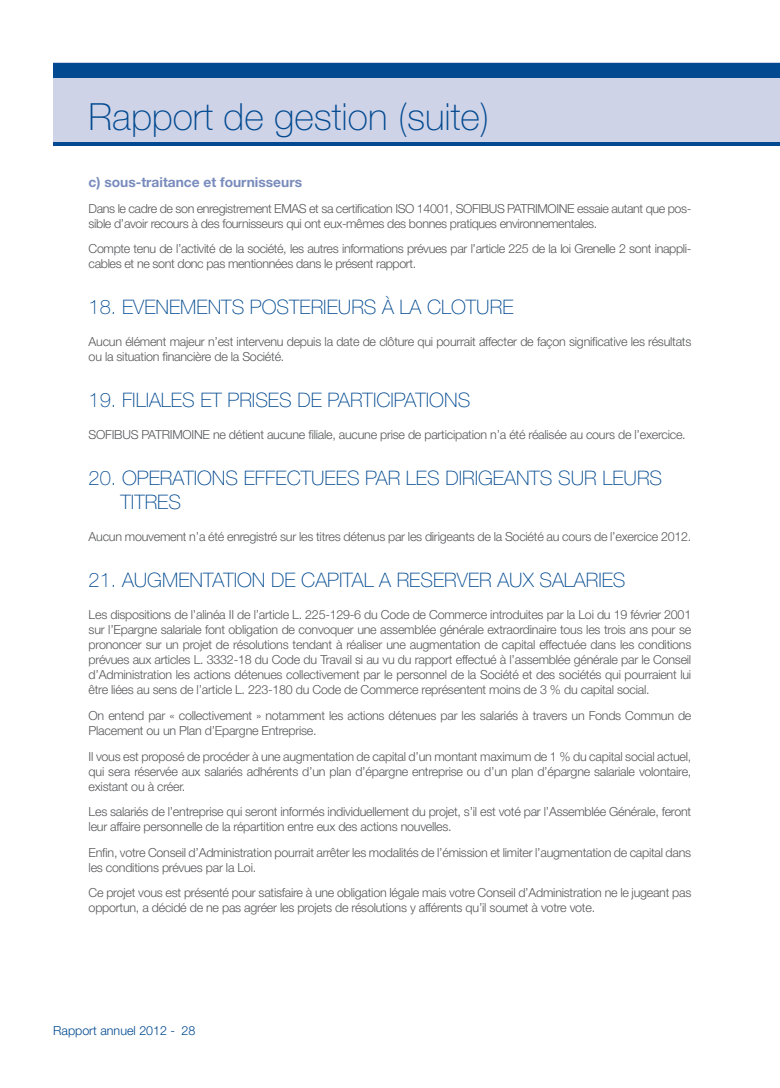
<style>
.page{position:relative;width:780px;height:1088px;background:#fff}
.page>*{position:absolute;margin:0;border:0;box-sizing:border-box;transform-origin:0 0}
.t1{font:100 37.5px "Helvetica Neue LT Std";color:#014990}
.TITRE_HN_35_THIN_16p{font:100 20px/24px "Helvetica Neue LT Std";color:#014990}
.TITRE_HN_75_BOLD_11p{font:700 13.75px "Helvetica Neue LT Std";color:#788bbc}
.TXT_HN_45_LIGHT_10pt{font:300 12.5px/15px "Helvetica Neue LT Std";letter-spacing:-.02em;color:#57585a}
.t2{font:300 12.5px "Helvetica Neue LT Std";color:#014990}
</style>
<div class="page">
<div style="left:53px;top:63px;width:727px;height:81px;background:#ced3e7"></div>
<div style="left:53px;top:64px;width:727px;height:14px;background:#014990"></div>
<hr style="left:53px;top:142px;width:727px;height:3px;background:#014990">
<p class="t1" style="left:89px;top:95px;width:402px">Rapport de gestion (suite)</p>
<p class="TITRE_HN_75_BOLD_11p" style="left:89px;top:174px;width:215px">c) sous-traitance et fournisseurs</p>
<p class="TXT_HN_45_LIGHT_10pt" style="left:89px;top:200px;width:604px">Dans le cadre de son enregistrement EMAS et sa certification ISO 14001, SOFIBUS PATRIMOINE essaie autant que pos&shy;sible d’avoir recours à des fournisseurs qui ont eux-mêmes des bonnes pratiques environnementales.</p>
<p class="TXT_HN_45_LIGHT_10pt" style="left:89px;top:241px;width:604px">Compte tenu de l’activité de la société, les autres informations prévues par l’article 225 de la loi Grenelle 2 sont inappli&shy;cables et ne sont donc pas mentionnées dans le présent rapport.</p>
<p class="TITRE_HN_35_THIN_16p" style="left:89px;top:294px;width:426px">18. EVENEMENTS POSTERIEURS À LA CLOTURE</p>
<p class="TXT_HN_45_LIGHT_10pt" style="left:89px;top:334px;width:604px">Aucun élément majeur n’est intervenu depuis la date de clôture qui pourrait affecter de façon significative les résultats ou la situation financière de la Société.</p>
<p class="TITRE_HN_35_THIN_16p" style="left:89px;top:387px;width:383px">19. FILIALES ET PRISES DE PARTICIPATIONS</p>
<p class="TXT_HN_45_LIGHT_10pt" style="left:89px;top:427px;width:598px">SOFIBUS PATRIMOINE ne détient aucune filiale, aucune prise de participation n’a été réalisée au cours de l’exercice.</p>
<p class="TITRE_HN_35_THIN_16p" style="left:120px;top:465px;width:543px;text-indent:-32px">20. OPERATIONS EFFECTUEES PAR LES DIRIGEANTS SUR LEURS<br>TITRES</p>
<p class="TXT_HN_45_LIGHT_10pt" style="left:89px;top:529px;width:604px">Aucun mouvement n’a été enregistré sur les titres détenus par les dirigeants de la Société au cours de l’exercice 2012.</p>
<p class="TITRE_HN_35_THIN_16p" style="left:89px;top:567px;width:538px">21. AUGMENTATION DE CAPITAL A RESERVER AUX SALARIES</p>
<p class="TXT_HN_45_LIGHT_10pt" style="left:89px;top:607px;width:604px;text-align:justify">Les dispositions de l’alinéa II de l’article L. 225-129-6 du Code de Commerce introduites par la Loi du 19 février 2001 sur l’Epargne salariale font obligation de convoquer une assemblée générale extraordinaire tous les trois ans pour se prononcer sur un projet de résolutions tendant à réaliser une augmentation de capital effectuée dans les conditions prévues aux articles L. 3332-18 du Code du Travail si au vu du rapport effectué à l’assemblée générale par le Conseil d’Administration les actions détenues collectivement par le personnel de la Société et des sociétés qui pourraient lui être liées au sens de l’article L. 223-180 du Code de Commerce représentent moins de 3 % du capital social.</p>
<p class="TXT_HN_45_LIGHT_10pt" style="left:89px;top:708px;width:604px">On entend par « collectivement » notamment les actions détenues par les salariés à travers un Fonds Commun de<br>Placement ou un Plan d’Epargne Entreprise.</p>
<p class="TXT_HN_45_LIGHT_10pt" style="left:89px;top:748px;width:604px;text-align:justify">Il vous est proposé de procéder à une augmentation de capital d’un montant maximum de 1 % du capital social actuel, qui sera réservée aux salariés adhérents d’un plan d’épargne entreprise ou d’un plan d’épargne salariale volontaire, existant ou à créer.</p>
<p class="TXT_HN_45_LIGHT_10pt" style="left:89px;top:804px;width:604px">Les salariés de l’entreprise qui seront informés individuellement du projet, s’il est voté par l’Assemblée Générale, feront leur affaire personnelle de la répartition entre eux des actions nouvelles.</p>
<p class="TXT_HN_45_LIGHT_10pt" style="left:89px;top:844px;width:604px">Enfin, votre Conseil d’Administration pourrait arrêter les modalités de l’émission et limiter l’augmentation de capital dans les conditions prévues par la Loi.</p>
<p class="TXT_HN_45_LIGHT_10pt" style="left:89px;top:885px;width:604px">Ce projet vous est présenté pour satisfaire à une obligation légale mais votre Conseil d’Administration ne le jugeant pas opportun, a décidé de ne pas agréer les projets de résolutions y afférents qu’il soumet à votre vote.</p>
<p class="t2" style="left:53px;top:1023px;width:144px">Rapport annuel 2012 - 28</p>
</div>
